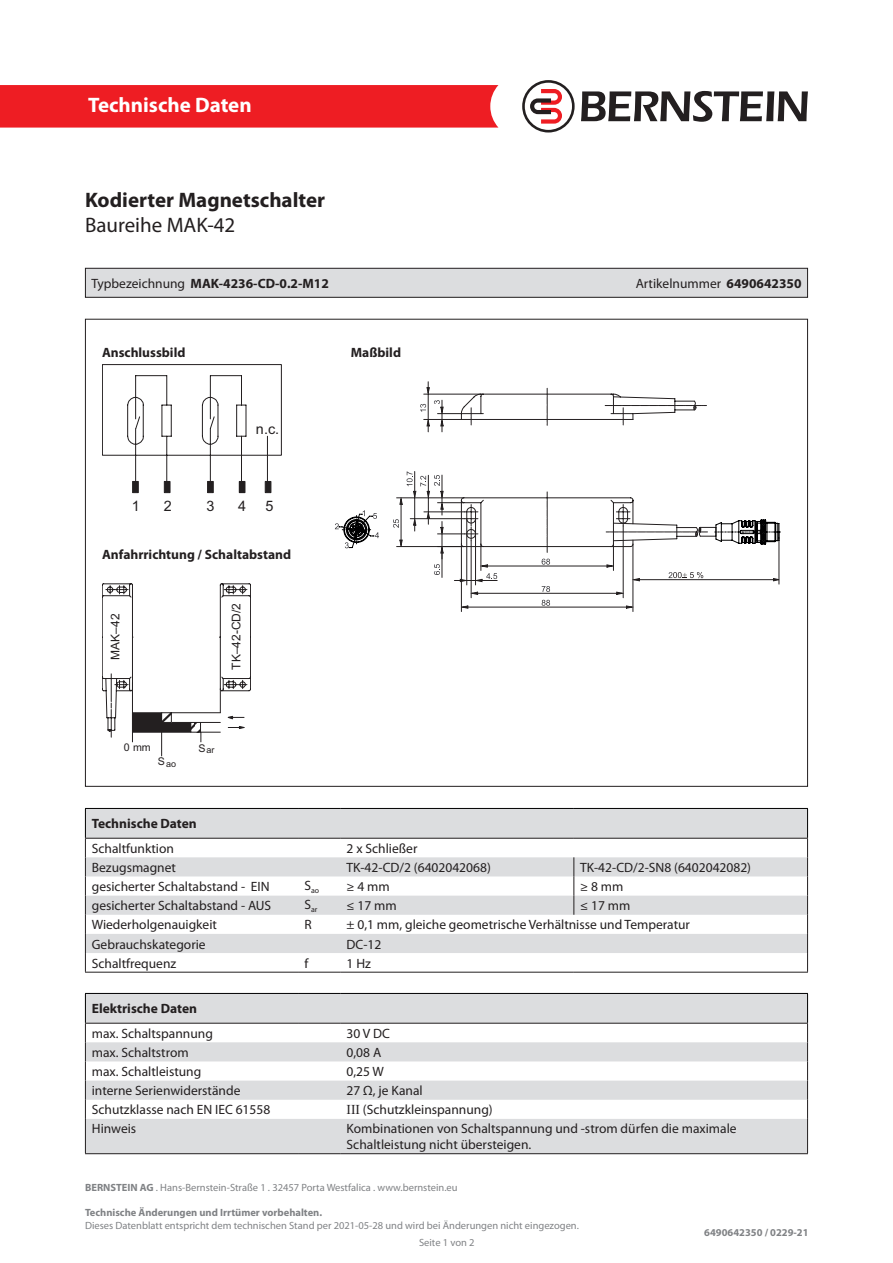
<style>
.page{position:relative;width:893px;height:1263px;background:#fff}
.page>*{position:absolute;margin:0;border:0;box-sizing:border-box;transform-origin:0 0}
.t1{font:700 21px "Myriad Pro";color:#231f20}
.t2{font:700 21px "Myriad Pro";color:#fff}
.t3{font:21px "Myriad Pro";color:#231f20}
.t4{font:14.4px "Arial";color:#231f20}
.t5{font:13.5px/16.2px "Myriad Pro";color:#231f20}
.t6{font:700 13.5px "Myriad Pro";color:#231f20}
.t7{font:12px "Arial";color:#231f20}
.t8{font:10.65px "Arial";color:#231f20}
.t9{font:10.5px "Myriad Pro";color:#808285}
.t10{font:700 10.5px "Myriad Pro";color:#808285}
.t11{font:9px "Arial";color:#231f20}
.t12{font:7.8px "Myriad Pro";color:#231f20}
.s1{font-weight:400}
.s2{font-weight:700}
.s3{font-family:"Times New Roman"}
</style>
<div class="page">
<div style="left:0;top:85px;width:498px;height:43px;background:#ee1d23"></div>
<svg style="left:581px;top:91px;width:227px;height:31px"></svg>
<svg style="left:522px;top:80px;width:53px;height:53px"></svg>
<svg style="left:420px;top:382px;width:286px;height:50px"></svg>
<svg style="left:393px;top:471px;width:388px;height:137px"></svg>
<hr style="left:461px;top:544px;width:1px;height:67px;background:#231f20">
<hr style="left:633px;top:544px;width:1px;height:67px;background:#231f20">
<svg style="left:335px;top:510px;width:44px;height:38px"></svg>
<svg style="left:102px;top:584px;width:149px;height:172px"></svg>
<svg style="left:102px;top:364px;width:180px;height:129px"></svg>
<div style="left:265px;top:481px;width:6px;height:12px;background:#231f20;border:1px solid #231f20"></div>
<svg style="left:86px;top:809px;width:721px;height:144px;fill:#dcdddf"></svg>
<hr style="left:85px;top:808px;width:213px;height:1px;background:#000">
<hr style="left:298px;top:808px;width:42px;height:1px;background:#000">
<hr style="left:340px;top:808px;width:234px;height:1px;background:#000">
<hr style="left:574px;top:808px;width:234px;height:1px;background:#000">
<hr style="left:85px;top:838px;width:213px;height:1px;background:#231f20">
<hr style="left:298px;top:838px;width:42px;height:1px;background:#231f20">
<hr style="left:340px;top:838px;width:234px;height:1px;background:#231f20">
<hr style="left:574px;top:838px;width:234px;height:1px;background:#231f20">
<hr style="left:85px;top:972px;width:213px;height:1px;background:#231f20">
<hr style="left:298px;top:972px;width:42px;height:1px;background:#231f20">
<hr style="left:340px;top:972px;width:234px;height:1px;background:#231f20">
<hr style="left:574px;top:972px;width:234px;height:1px;background:#231f20">
<svg style="left:807px;top:809px;width:1px;height:163px"></svg>
<svg style="left:573px;top:857px;width:1px;height:58px"></svg>
<svg style="left:85px;top:809px;width:1px;height:163px"></svg>
<div style="left:85px;top:268px;width:722px;height:29px;background:#dcdddf"></div>
<div style="left:85px;top:268px;width:723px;height:30px;border:1px solid #231f20"></div>
<svg style="left:86px;top:994px;width:721px;height:159px;fill:#dcdddf"></svg>
<hr style="left:85px;top:993px;width:213px;height:1px;background:#000">
<hr style="left:298px;top:993px;width:42px;height:1px;background:#000">
<hr style="left:340px;top:993px;width:468px;height:1px;background:#000">
<hr style="left:85px;top:1023px;width:213px;height:1px;background:#231f20">
<hr style="left:298px;top:1023px;width:42px;height:1px;background:#231f20">
<hr style="left:340px;top:1023px;width:468px;height:1px;background:#231f20">
<svg style="left:807px;top:994px;width:1px;height:125px"></svg>
<hr style="left:85px;top:1119px;width:1px;height:34px;background:#231f20">
<hr style="left:807px;top:1119px;width:1px;height:34px;background:#231f20">
<hr style="left:85px;top:1153px;width:213px;height:1px;background:#231f20">
<hr style="left:298px;top:1153px;width:42px;height:1px;background:#231f20">
<hr style="left:340px;top:1153px;width:468px;height:1px;background:#231f20">
<svg style="left:85px;top:994px;width:1px;height:125px"></svg>
<h1 class="t2" style="left:88px;top:91px;width:165px">Technische Daten</h1>
<h1 class="t1" style="left:85px;top:186px;width:242px">Kodierter Magnetschalter</h1>
<h1 class="t3" style="left:85px;top:212px;width:152px">Baureihe MAK-42</h1>
<p class="t6" style="left:91px;top:274px;width:239px"><span class="s1">Typbezeichnung</span> MAK-4236-CD-0.2-M12</p>
<p class="t5" style="left:636px;top:275px;width:167px">Artikelnummer <span class="s2">6490642350</span></p>
<p class="t6" style="left:102px;top:344px;width:85px">Anschlussbild</p>
<p class="t4" style="left:256px;top:419px;width:25px">n.c.</p>
<p class="t4" style="left:132px;top:496px;width:10px">1</p>
<p class="t4" style="left:164px;top:496px;width:10px">2</p>
<p class="t4" style="left:238px;top:496px;width:10px">4</p>
<p class="t4" style="left:206px;top:496px;width:10px">3</p>
<p class="t4" style="left:265px;top:496px;width:10px">5</p>
<p class="t6" style="left:102px;top:545px;width:191px">Anfahrrichtung / Schaltabstand</p>
<p class="t7" style="left:107px;top:660px;width:48px;rotate:-90deg">MAK–42</p>
<p class="t7" style="left:228px;top:670px;width:68px;rotate:-90deg">TK–42-CD/2</p>
<p class="t8" style="left:124px;top:740px;width:28px">0 mm</p>
<p class="t8" style="left:158px;top:754px;width:9px">S</p>
<p class="t11" style="left:166px;top:757px;width:12px">ao</p>
<p class="t8" style="left:198px;top:741px;width:9px">S</p>
<p class="t11" style="left:207px;top:744px;width:10px">ar</p>
<p class="t6" style="left:351px;top:344px;width:52px">Maßbild</p>
<p class="t6" style="left:92px;top:815px;width:107px">Technische Daten</p>
<p class="t5" style="left:92px;top:840px;width:84px">Schaltfunktion</p>
<p class="t5" style="left:347px;top:840px;width:72px">2 x Schließer</p>
<p class="t5" style="left:92px;top:859px;width:86px">Bezugsmagnet</p>
<p class="t5" style="left:347px;top:859px;width:146px">TK-42-CD/2 (6402042068)</p>
<p class="t5" style="left:580px;top:859px;width:172px">TK-42-CD/2-SN8 (6402042082)</p>
<p class="t5" style="left:92px;top:878px;width:179px">gesicherter Schaltabstand - EIN</p>
<p class="t12" style="left:304px;top:885px;width:16px"><sup>S</sup>ao</p>
<p class="t5" style="left:347px;top:878px;width:45px">≥ 4 mm</p>
<p class="t5" style="left:580px;top:878px;width:45px">≥ 8 mm</p>
<p class="t5" style="left:92px;top:897px;width:181px">gesicherter Schaltabstand - AUS</p>
<p class="t12" style="left:304px;top:904px;width:15px"><sup>S</sup>ar</p>
<p class="t5" style="left:347px;top:897px;width:52px">≤ 17 mm</p>
<p class="t5" style="left:580px;top:897px;width:52px">≤ 17 mm</p>
<p class="t5" style="left:92px;top:916px;width:127px">Wiederholgenauigkeit</p>
<p class="t5" style="left:304px;top:916px;width:9px">R</p>
<p class="t5" style="left:347px;top:916px;width:345px">± 0,1 mm, gleiche geometrische Verhältnisse und Temperatur</p>
<p class="t5" style="left:92px;top:936px;width:115px">Gebrauchskategorie</p>
<p class="t5" style="left:347px;top:936px;width:36px">DC-12</p>
<p class="t5" style="left:92px;top:955px;width:86px">Schaltfrequenz</p>
<p class="t5" style="left:304px;top:955px;width:5px">f</p>
<p class="t5" style="left:347px;top:955px;width:26px">1 Hz</p>
<p class="t6" style="left:92px;top:1000px;width:107px">Elektrische Daten</p>
<p class="t5" style="left:92px;top:1025px;width:123px">max. Schaltspannung</p>
<p class="t5" style="left:347px;top:1025px;width:45px">30 V DC</p>
<p class="t5" style="left:92px;top:1044px;width:98px">max. Schaltstrom</p>
<p class="t5" style="left:347px;top:1044px;width:36px">0,08 A</p>
<p class="t5" style="left:92px;top:1063px;width:111px">max. Schaltleistung</p>
<p class="t5" style="left:347px;top:1063px;width:39px">0,25 W</p>
<p class="t5" style="left:92px;top:1082px;width:150px">interne Serienwiderstände</p>
<p class="t5" style="left:347px;top:1082px;width:78px">27 Ω, je Kanal</p>
<p class="t5" style="left:92px;top:1101px;width:180px">Schutzklasse nach EN IEC 61558</p>
<p class="t5" style="left:347px;top:1101px;width:148px"><span class="s3">III</span> (Schutzkleinspannung)</p>
<p class="t5" style="left:92px;top:1120px;width:46px">Hinweis</p>
<p class="t5" style="left:347px;top:1120px;width:392px">Kombinationen von Schaltspannung und -strom dürfen die maximale<br>Schaltleistung nicht übersteigen.</p>
<p class="t9" style="left:85px;top:1181px;width:374px"><span class="s2">BERNSTEIN AG</span> . Hans-Bernstein-Straße 1 . 32457 Porta Westfalica . www.bernstein.eu</p>
<p class="t10" style="left:85px;top:1206px;width:239px">Technische Änderungen und Irrtümer vorbehalten.</p>
<p class="t9" style="left:85px;top:1219px;width:495px">Dieses Datenblatt entspricht dem technischen Stand per 2021-05-28 und wird bei Änderungen nicht eingezogen.</p>
<p class="t9" style="left:419px;top:1236px;width:57px">Seite 1 von 2</p>
<p class="t10" style="left:704px;top:1226px;width:106px">6490642350 / 0229-21</p>
</div>
